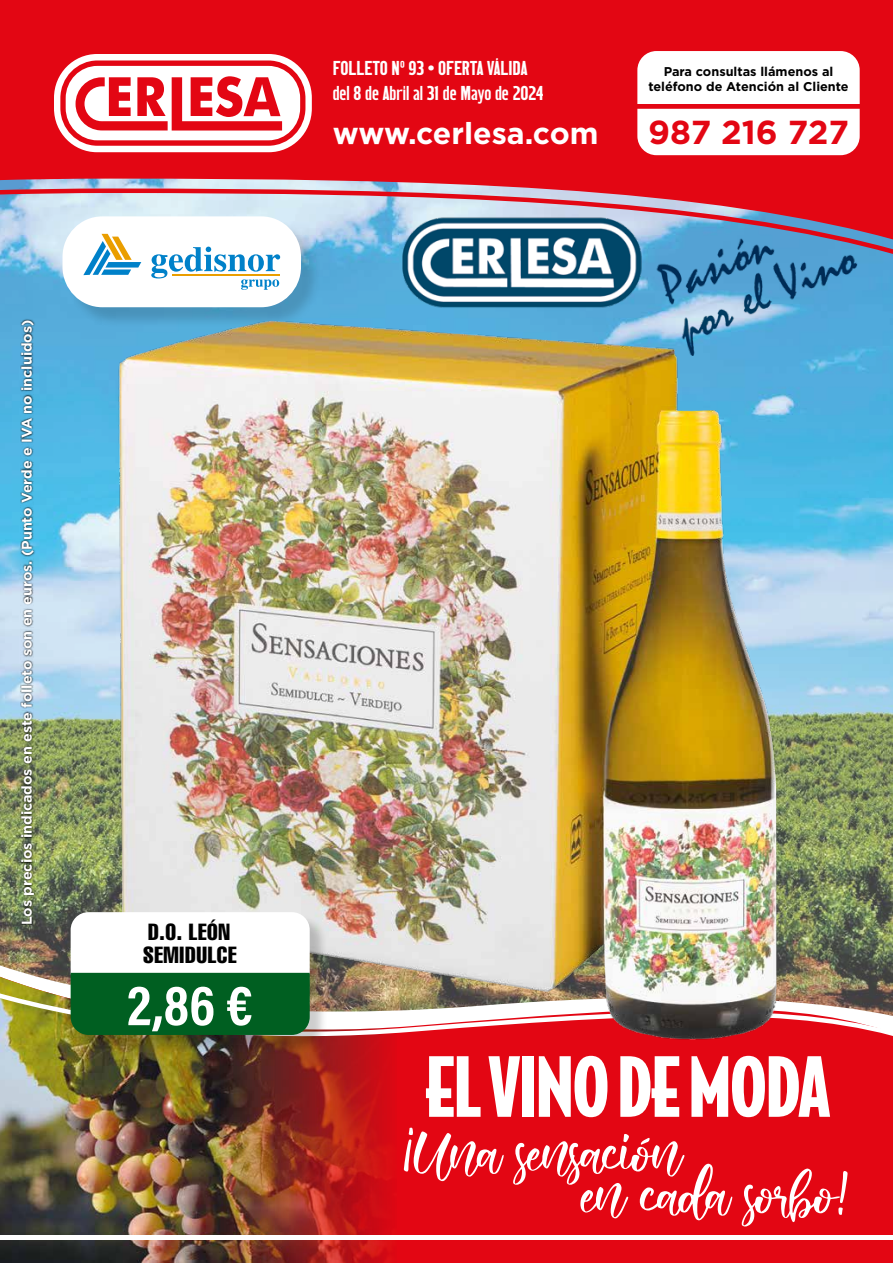
<style>
.page{position:relative;width:893px;height:1263px;background:#fff}
.page>*{position:absolute;margin:0;border:0;box-sizing:border-box;transform-origin:0 0}
.t1{font:900 78.45px "Bodega Sans";letter-spacing:-.03em;color:#fff}
.t2{font:69.45px "About Love";letter-spacing:-.03em;color:#fff;scale:1.11 1}
.t3{font:57.9px "Acumin Variable Concept";color:#fff}
.t4{font:700 33.15px "Gotham";letter-spacing:-.005em;color:#e30613}
.t5{font:700 30.3px "Gotham";color:#fff}
.t6{font:22.95px/23px "Helvetica LT Std Comp";letter-spacing:.03em;color:#000}
.t7{font:21.15px/25.3px "HWT Unit Gothic 720";color:#fff}
.t8{font:700 14.25px "Gotham";color:#fff}
.t9{font:700 12.75px/15.3px "Gotham";color:#000;text-align:center}
</style>
<div class="page">
<img style="left:0;top:1020px;width:893px;height:243px">
<img style="left:0;top:261px;width:893px;height:759px">
<svg style="left:0;top:0;width:893px;height:261px;background:#d92c3b"></svg>
<div style="left:54px;top:54px;width:258px;height:98px;background:#fff;border-radius:43px"></div>
<svg style="left:60px;top:60px;width:245px;height:86px"></svg>
<div style="left:637px;top:51px;width:223px;height:104px;background:#fff;border-radius:19px"></div>
<div style="left:621px;top:104px;width:255px;height:5px;background:#e30613"></div>
<img style="left:20px;top:319px;width:16px;height:606px">
<hr style="left:0;top:1235px;width:893px;height:4px;background:#fff">
<div style="left:65px;top:219px;width:257px;height:109px;background:#000;opacity:.15"></div>
<div style="left:63px;top:216px;width:238px;height:91px;background:#fff;border-radius:40px"></div>
<svg style="left:151px;top:247px;width:129px;height:43px"></svg>
<hr style="left:172px;top:274px;width:107px;height:2px;background:#ea9e00">
<svg style="left:83px;top:234px;width:58px;height:41px"></svg>
<img style="left:67px;top:310px;width:760px;height:768px">
<img style="left:398px;top:215px;width:246px;height:94px">
<img style="left:630px;top:235px;width:263px;height:120px">
<div style="left:73px;top:914px;width:255px;height:79px;background:#000;opacity:.2"></div>
<div style="left:73px;top:975px;width:255px;height:79px;background:#000;opacity:.2"></div>
<svg style="left:71px;top:912px;width:239px;height:123px"></svg>
<p class="t8" style="left:17px;top:925px;width:607px;rotate:-90deg">Los precios indicados en este folleto son en euros. (Punto Verde e IVA no incluidos)</p>
<h3 class="t7" style="left:333px;top:55px;width:212px">FOLLETO Nº 93 • OFERTA VÁLIDA del 8 de Abril al 31 de Mayo de 2024</h3>
<h3 class="t5" style="left:333px;top:113px;width:267px">www.cerlesa.com</h3>
<p class="t9" style="left:648px;top:64px;width:202px">Para consultas llámenos al teléfono de Atención al Cliente</p>
<h3 class="t4" style="left:648px;top:110px;width:202px">987 216 727</h3>
<h3 class="t6" style="left:143px;top:920px;width:95px">D.O. LEÓN<br>SEMIDULCE</h3>
<h3 class="t3" style="left:127px;top:965px;width:127px">2,86 €</h3>
<h1 class="t1" style="left:425px;top:1035px;width:407px">EL VINO DE MODA</h1>
<h2 class="t2" style="left:401px;top:1109px;width:255px">¡Una sensación</h2>
<h2 class="t2" style="left:581px;top:1151px;width:244px">en cada sorbo!</h2>
</div>
